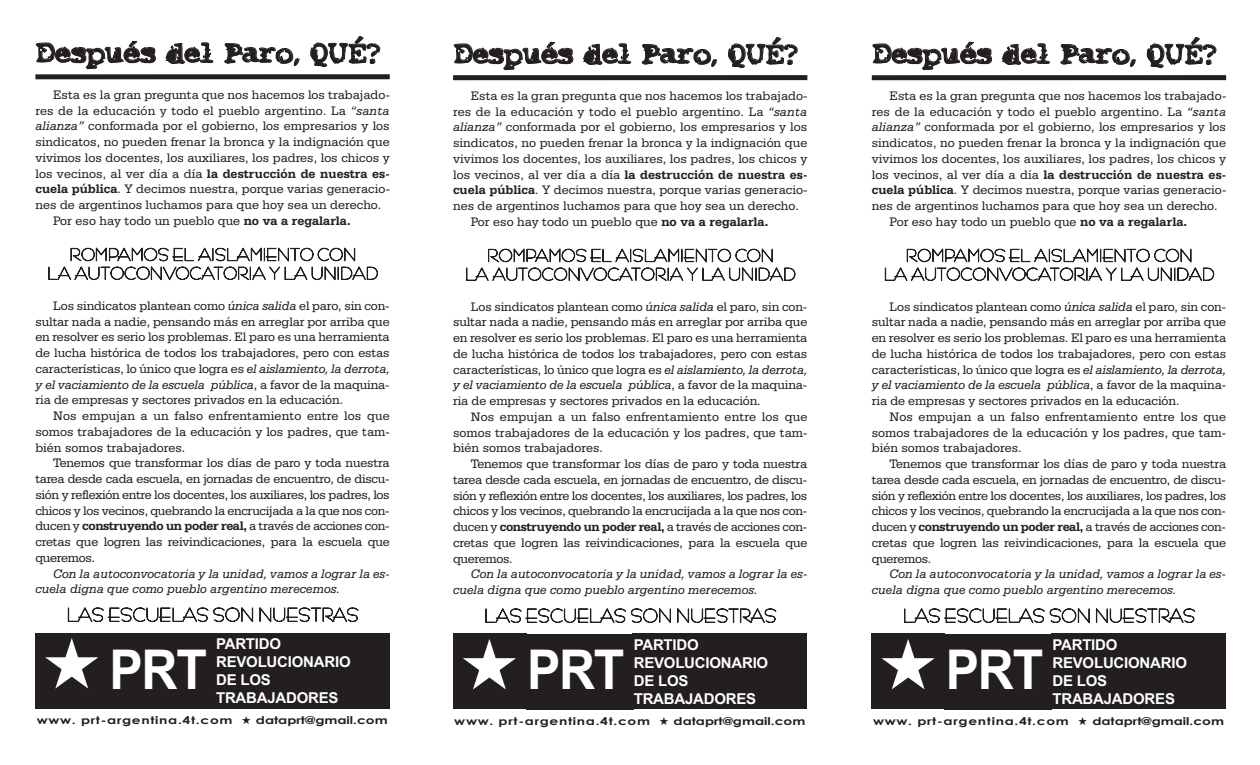
<style>
.page{position:relative;width:1260px;height:765px;background:#fff}
.page>*{position:absolute;margin:0;border:0;box-sizing:border-box;transform-origin:0 0}
.t1{font:700 55px "Arial";letter-spacing:-.025em;color:#fff;scale:.91 1}
.t2{font:26.25px "Smash";color:#231f20}
.t3{font:700 15px/18px "Arial";letter-spacing:-.015em;color:#fff}
.t4{font:15px "Bernhard Fashion BT";letter-spacing:.005em;color:#231f20}
.t5{font:13.75px/18.8px "Bernhard Fashion BT";letter-spacing:.01em;color:#231f20;text-align:center}
.t6{font:13.12px/15.8px "Serifa BT";color:#231f20;text-align:justify}
.t7{font:italic 13.12px/15.8px "Serifa BT";color:#231f20}
.t8{font:700 13.12px "Serifa BT";letter-spacing:.005em;color:#231f20}
.t9{font:700 10.62px "Century Gothic";letter-spacing:.05em;color:#231f20;scale:1.3 1}
.t10{font:700 10.62px "Century Gothic";color:#231f20;scale:1.3 1}
.s1{font-style:italic}
.s2{font-weight:400}
.s3{font-weight:700}
</style>
<div class="page">
<div style="left:35px;top:74px;width:355px;height:5px;background:#231f20"></div>
<div style="left:35px;top:633px;width:73px;height:75px;background:#231f20"></div>
<div style="left:108px;top:633px;width:108px;height:75px;background:#231f20"></div>
<div style="left:215px;top:633px;width:175px;height:75px;background:#231f20"></div>
<div style="left:453px;top:75px;width:354px;height:5px;background:#231f20"></div>
<div style="left:453px;top:634px;width:73px;height:75px;background:#231f20"></div>
<div style="left:526px;top:634px;width:107px;height:75px;background:#231f20"></div>
<div style="left:632px;top:634px;width:175px;height:75px;background:#231f20"></div>
<div style="left:872px;top:75px;width:354px;height:5px;background:#231f20"></div>
<div style="left:872px;top:634px;width:73px;height:75px;background:#231f20"></div>
<div style="left:945px;top:634px;width:107px;height:75px;background:#231f20"></div>
<div style="left:1051px;top:634px;width:175px;height:75px;background:#231f20"></div>
<h2 class="t2" style="left:37px;top:38px;width:346px">Después del Paro, QUÉ?</h2>
<p class="t6" style="left:53px;top:86px;width:338px">Esta es la gran pregunta que nos hacemos los trabajado-</p>
<p class="t6" style="left:35px;top:102px;width:356px">res de la educación y todo el pueblo argentino. La <span class="s1">“santa</span></p>
<p class="t6" style="left:35px;top:118px;width:356px"><span class="s1">alianza”</span> conformada por el gobierno, los empresarios y los</p>
<p class="t6" style="left:35px;top:134px;width:356px">sindicatos, no pueden frenar la bronca y la indignación que</p>
<p class="t6" style="left:35px;top:149px;width:356px">vivimos los docentes, los auxiliares, los padres, los chicos y</p>
<p class="t8" style="left:35px;top:165px;width:356px"><span class="s2">los vecinos, al ver día a día</span> la destrucción de nuestra es-</p>
<p class="t6" style="left:35px;top:181px;width:356px"><span class="s3">cuela pública</span>. Y decimos nuestra, porque varias generacio-</p>
<p class="t6" style="left:35px;top:197px;width:347px">nes de argentinos luchamos para que hoy sea un derecho.</p>
<p class="t6" style="left:53px;top:212px;width:299px">Por eso hay todo un pueblo que <span class="s3">no va a regalarla.</span></p>
<p class="t5" style="left:47px;top:245px;width:332px">ROMPAMOS EL AISLAMIENTO CON<br>LA AUTOCONVOCATORIA Y LA UNIDAD</p>
<p class="t6" style="left:35px;top:297px;width:356px;text-indent:18px">Los sindicatos plantean como <span class="s1">única salida</span> el paro, sin con&shy;sultar nada a nadie, pensando más en arreglar por arriba que en resolver es serio los problemas. El paro es una herramienta de lucha histórica de todos los trabajadores, pero con estas características, lo único que logra es <span class="s1">el aislamiento, la derrota, y el vaciamiento de la escuela pública</span>, a favor de la maquina&shy;ria de empresas y sectores privados en la educación.</p>
<p class="t6" style="left:35px;top:408px;width:356px;text-indent:18px">Nos empujan a un falso enfrentamiento entre los que somos trabajadores de la educación y los padres, que tam&shy;bién somos trabajadores.</p>
<p class="t6" style="left:35px;top:455px;width:356px;text-indent:18px">Tenemos que transformar los días de paro y toda nuestra tarea desde cada escuela, en jornadas de encuentro, de discu&shy;sión y reflexión entre los docentes, los auxiliares, los padres, los chicos y los vecinos, quebrando la encrucijada a la que nos con&shy;ducen y <span class="s3">construyendo un poder real,</span> a través de acciones con&shy;cretas que logren las reivindicaciones, para la escuela que queremos.</p>
<p class="t7" style="left:35px;top:565px;width:356px;text-indent:18px">Con la autoconvocatoria y la unidad, vamos a lograr la es&shy;cuela digna que como pueblo argentino merecemos.</p>
<p class="t4" style="left:67px;top:606px;width:293px">LAS ESCUELAS SON NUESTRAS</p>
<h1 class="t1" style="left:109px;top:637px;width:109px">PRT</h1>
<p class="t3" style="left:216px;top:635px;width:136px">PARTIDO<br>REVOLUCIONARIO<br>DE LOS<br>TRABAJADORES</p>
<p class="t9" style="left:37px;top:714px;width:152px">www. prt-argentina.4t.com</p>
<p class="t10" style="left:256px;top:714px;width:103px">dataprt@gmail.com</p>
<h2 class="t2" style="left:455px;top:39px;width:346px">Después del Paro, QUÉ?</h2>
<p class="t6" style="left:471px;top:87px;width:338px">Esta es la gran pregunta que nos hacemos los trabajado-</p>
<p class="t6" style="left:453px;top:103px;width:356px">res de la educación y todo el pueblo argentino. La <span class="s1">“santa</span></p>
<p class="t6" style="left:453px;top:119px;width:356px"><span class="s1">alianza”</span> conformada por el gobierno, los empresarios y los</p>
<p class="t6" style="left:453px;top:135px;width:356px">sindicatos, no pueden frenar la bronca y la indignación que</p>
<p class="t6" style="left:453px;top:150px;width:356px">vivimos los docentes, los auxiliares, los padres, los chicos y</p>
<p class="t8" style="left:453px;top:166px;width:356px"><span class="s2">los vecinos, al ver día a día</span> la destrucción de nuestra es-</p>
<p class="t6" style="left:453px;top:182px;width:356px"><span class="s3">cuela pública</span>. Y decimos nuestra, porque varias generacio-</p>
<p class="t6" style="left:453px;top:198px;width:347px">nes de argentinos luchamos para que hoy sea un derecho.</p>
<p class="t6" style="left:471px;top:213px;width:299px">Por eso hay todo un pueblo que <span class="s3">no va a regalarla.</span></p>
<p class="t5" style="left:465px;top:246px;width:332px">ROMPAMOS EL AISLAMIENTO CON<br>LA AUTOCONVOCATORIA Y LA UNIDAD</p>
<p class="t6" style="left:453px;top:298px;width:356px;text-indent:18px">Los sindicatos plantean como <span class="s1">única salida</span> el paro, sin con&shy;sultar nada a nadie, pensando más en arreglar por arriba que en resolver es serio los problemas. El paro es una herramienta de lucha histórica de todos los trabajadores, pero con estas características, lo único que logra es <span class="s1">el aislamiento, la derrota, y el vaciamiento de la escuela pública</span>, a favor de la maquina&shy;ria de empresas y sectores privados en la educación.</p>
<p class="t6" style="left:453px;top:409px;width:356px;text-indent:18px">Nos empujan a un falso enfrentamiento entre los que somos trabajadores de la educación y los padres, que tam&shy;bién somos trabajadores.</p>
<p class="t6" style="left:453px;top:456px;width:356px;text-indent:18px">Tenemos que transformar los días de paro y toda nuestra tarea desde cada escuela, en jornadas de encuentro, de discu&shy;sión y reflexión entre los docentes, los auxiliares, los padres, los chicos y los vecinos, quebrando la encrucijada a la que nos con&shy;ducen y <span class="s3">construyendo un poder real,</span> a través de acciones con&shy;cretas que logren las reivindicaciones, para la escuela que queremos.</p>
<p class="t7" style="left:453px;top:566px;width:356px;text-indent:18px">Con la autoconvocatoria y la unidad, vamos a lograr la es&shy;cuela digna que como pueblo argentino merecemos.</p>
<p class="t4" style="left:484px;top:607px;width:294px">LAS ESCUELAS SON NUESTRAS</p>
<h1 class="t1" style="left:527px;top:638px;width:109px">PRT</h1>
<p class="t3" style="left:634px;top:636px;width:136px">PARTIDO<br>REVOLUCIONARIO<br>DE LOS<br>TRABAJADORES</p>
<p class="t9" style="left:454px;top:715px;width:152px">www. prt-argentina.4t.com</p>
<p class="t10" style="left:674px;top:715px;width:103px">dataprt@gmail.com</p>
<h2 class="t2" style="left:874px;top:39px;width:346px">Después del Paro, QUÉ?</h2>
<p class="t6" style="left:890px;top:87px;width:338px">Esta es la gran pregunta que nos hacemos los trabajado-</p>
<p class="t6" style="left:872px;top:103px;width:356px">res de la educación y todo el pueblo argentino. La <span class="s1">“santa</span></p>
<p class="t6" style="left:872px;top:119px;width:356px"><span class="s1">alianza”</span> conformada por el gobierno, los empresarios y los</p>
<p class="t6" style="left:872px;top:135px;width:356px">sindicatos, no pueden frenar la bronca y la indignación que</p>
<p class="t6" style="left:872px;top:150px;width:356px">vivimos los docentes, los auxiliares, los padres, los chicos y</p>
<p class="t8" style="left:872px;top:166px;width:356px"><span class="s2">los vecinos, al ver día a día</span> la destrucción de nuestra es-</p>
<p class="t6" style="left:872px;top:182px;width:356px"><span class="s3">cuela pública</span>. Y decimos nuestra, porque varias generacio-</p>
<p class="t6" style="left:872px;top:198px;width:347px">nes de argentinos luchamos para que hoy sea un derecho.</p>
<p class="t6" style="left:890px;top:213px;width:299px">Por eso hay todo un pueblo que <span class="s3">no va a regalarla.</span></p>
<p class="t5" style="left:884px;top:246px;width:332px">ROMPAMOS EL AISLAMIENTO CON<br>LA AUTOCONVOCATORIA Y LA UNIDAD</p>
<p class="t6" style="left:872px;top:298px;width:356px;text-indent:18px">Los sindicatos plantean como <span class="s1">única salida</span> el paro, sin con&shy;sultar nada a nadie, pensando más en arreglar por arriba que en resolver es serio los problemas. El paro es una herramienta de lucha histórica de todos los trabajadores, pero con estas características, lo único que logra es <span class="s1">el aislamiento, la derrota, y el vaciamiento de la escuela pública</span>, a favor de la maquina&shy;ria de empresas y sectores privados en la educación.</p>
<p class="t6" style="left:872px;top:409px;width:356px;text-indent:18px">Nos empujan a un falso enfrentamiento entre los que somos trabajadores de la educación y los padres, que tam&shy;bién somos trabajadores.</p>
<p class="t6" style="left:872px;top:456px;width:356px;text-indent:18px">Tenemos que transformar los días de paro y toda nuestra tarea desde cada escuela, en jornadas de encuentro, de discu&shy;sión y reflexión entre los docentes, los auxiliares, los padres, los chicos y los vecinos, quebrando la encrucijada a la que nos con&shy;ducen y <span class="s3">construyendo un poder real,</span> a través de acciones con&shy;cretas que logren las reivindicaciones, para la escuela que queremos.</p>
<p class="t7" style="left:872px;top:566px;width:356px;text-indent:18px">Con la autoconvocatoria y la unidad, vamos a lograr la es&shy;cuela digna que como pueblo argentino merecemos.</p>
<p class="t4" style="left:903px;top:607px;width:294px">LAS ESCUELAS SON NUESTRAS</p>
<h1 class="t1" style="left:946px;top:638px;width:109px">PRT</h1>
<p class="t3" style="left:1052px;top:636px;width:136px">PARTIDO<br>REVOLUCIONARIO<br>DE LOS<br>TRABAJADORES</p>
<p class="t9" style="left:873px;top:715px;width:152px">www. prt-argentina.4t.com</p>
<p class="t10" style="left:1092px;top:715px;width:103px">dataprt@gmail.com</p>
</div>
